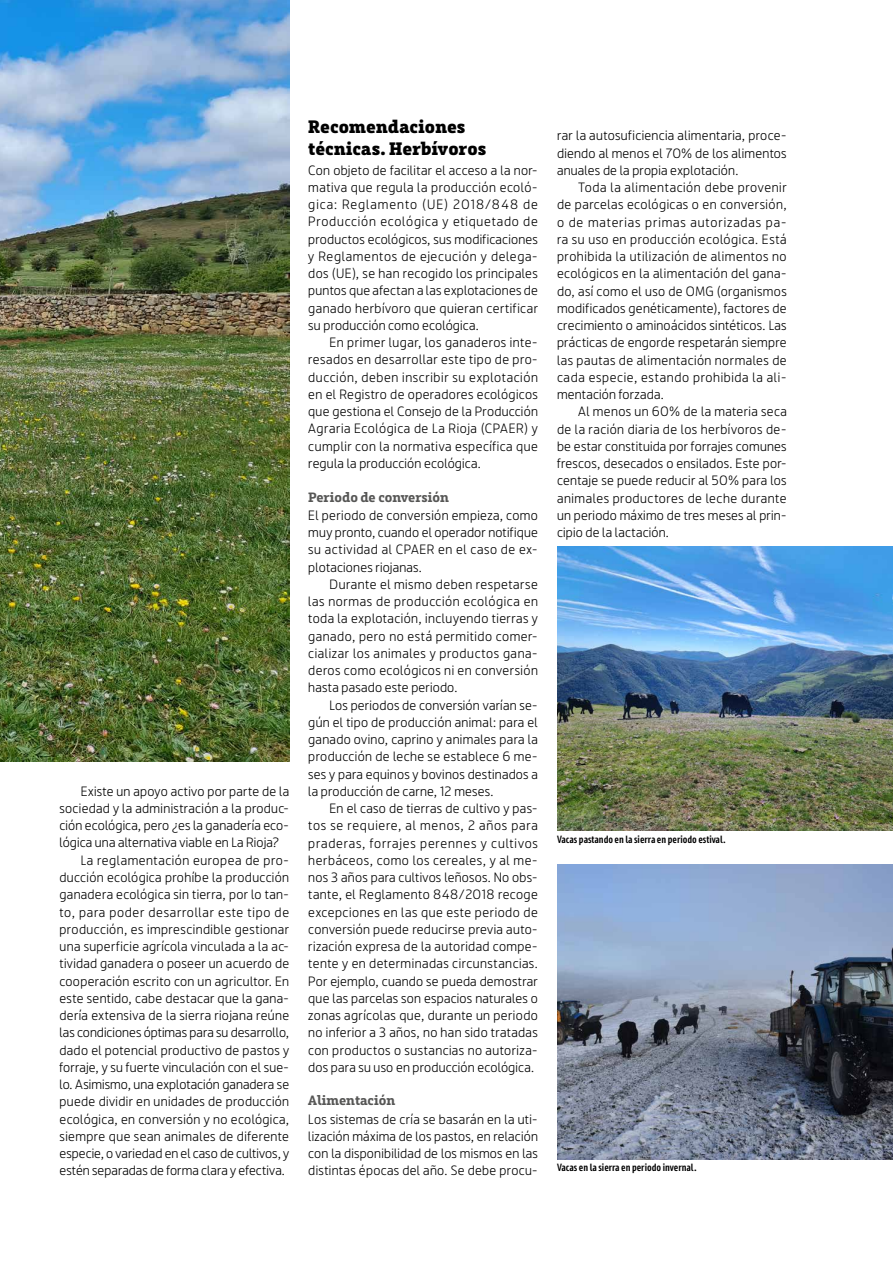
<style>
.page{position:relative;width:893px;height:1263px;background:#fff}
.page>*{position:absolute;margin:0;border:0;box-sizing:border-box;transform-origin:0 0}
.t1{font:900 18px/21.8px "Riojana Slab";letter-spacing:.005em;color:#000}
.t2{font:13.5px/17.2px "Riojana";letter-spacing:.02em;color:#000;text-align:justify}
.t3{font:13.5px "Riojana";letter-spacing:.05em;color:#000}
.t4{font:700 13.5px "Riojana Slab";color:#575756}
.t5{font:13.5px "Riojana";letter-spacing:.04em;color:#000}
.t6{font:600 condensed 10.5px "Riojana";color:#000}
</style>
<div class="page">
<img style="left:0;top:0;width:289px;height:761px">
<img style="left:557px;top:547px;width:336px;height:284px">
<img style="left:557px;top:865px;width:336px;height:294px">
<p class="t2" style="left:81px;top:780px;width:210px">Existe un apoyo activo por parte de la</p>
<p class="t2" style="left:60px;top:798px;width:231px">sociedad y la administración a la produc-</p>
<p class="t2" style="left:60px;top:815px;width:231px">ción ecológica, pero ¿es la ganadería eco-</p>
<p class="t2" style="left:60px;top:832px;width:221px">lógica una alternativa viable en La Rioja?</p>
<p class="t5" style="left:81px;top:849px;width:210px">La reglamentación europea de pro-</p>
<p class="t2" style="left:60px;top:867px;width:231px">ducción ecológica prohíbe la producción</p>
<p class="t2" style="left:60px;top:884px;width:231px">ganadera ecológica sin tierra, por lo tan-</p>
<p class="t3" style="left:60px;top:900px;width:231px">to, para poder desarrollar este tipo de</p>
<p class="t2" style="left:60px;top:918px;width:231px">producción, es imprescindible gestionar</p>
<p class="t2" style="left:60px;top:936px;width:231px">una superficie agrícola vinculada a la ac-</p>
<p class="t2" style="left:60px;top:953px;width:231px">tividad ganadera o poseer un acuerdo de</p>
<p class="t2" style="left:60px;top:970px;width:231px">cooperación escrito con un agricultor. En</p>
<p class="t2" style="left:60px;top:987px;width:231px">este sentido, cabe destacar que la gana-</p>
<p class="t2" style="left:60px;top:1005px;width:231px">dería extensiva de la sierra riojana reúne</p>
<p class="t2" style="left:60px;top:1022px;width:231px">las condiciones óptimas para su desarrollo,</p>
<p class="t2" style="left:60px;top:1039px;width:231px">dado el potencial productivo de pastos y</p>
<p class="t2" style="left:60px;top:1057px;width:231px">forraje, y su fuerte vinculación con el sue-</p>
<p class="t2" style="left:60px;top:1074px;width:231px">lo. Asimismo, una explotación ganadera se</p>
<p class="t2" style="left:60px;top:1091px;width:231px">puede dividir en unidades de producción</p>
<p class="t2" style="left:60px;top:1108px;width:231px">ecológica, en conversión y no ecológica,</p>
<p class="t2" style="left:60px;top:1126px;width:231px">siempre que sean animales de diferente</p>
<p class="t2" style="left:60px;top:1143px;width:231px">especie, o variedad en el caso de cultivos, y</p>
<p class="t2" style="left:60px;top:1160px;width:227px">estén separadas de forma clara y efectiva.</p>
<h1 class="t1" style="left:308px;top:113px;width:180px">Recomendaciones técnicas. Herbívoros</h1>
<p class="t2" style="left:308px;top:159px;width:231px">Con objeto de facilitar el acceso a la nor&shy;mativa que regula la producción ecoló&shy;gica: Reglamento (UE) 2018/848 de Producción ecológica y etiquetado de productos ecológicos, sus modificaciones y Reglamentos de ejecución y delega&shy;dos (UE), se han recogido los principales puntos que afectan a las explotaciones de ganado herbívoro que quieran certificar su producción como ecológica.</p>
<p class="t2" style="left:308px;top:332px;width:231px;text-indent:21px">En primer lugar, los ganaderos inte&shy;resados en desarrollar este tipo de pro&shy;ducción, deben inscribir su explotación en el Registro de operadores ecológicos que gestiona el Consejo de la Producción Agraria Ecológica de La Rioja (CPAER) y cumplir con la normativa específica que regula la producción ecológica.</p>
<p class="t4" style="left:308px;top:485px;width:142px">Periodo de conversión</p>
<p class="t2" style="left:308px;top:505px;width:231px">El periodo de conversión empieza, como muy pronto, cuando el operador notifique su actividad al CPAER en el caso de ex&shy;plotaciones riojanas.</p>
<p class="t2" style="left:308px;top:574px;width:231px;text-indent:21px">Durante el mismo deben respetarse las normas de producción ecológica en toda la explotación, incluyendo tierras y ganado, pero no está permitido comer&shy;cializar los animales y productos gana&shy;deros como ecológicos ni en conversión hasta pasado este periodo.</p>
<p class="t2" style="left:308px;top:694px;width:231px;text-indent:21px">Los periodos de conversión varían se&shy;gún el tipo de producción animal: para el ganado ovino, caprino y animales para la producción de leche se establece 6 me&shy;ses y para equinos y bovinos destinados a la producción de carne, 12 meses.</p>
<p class="t2" style="left:308px;top:798px;width:231px;text-indent:21px">En el caso de tierras de cultivo y pas&shy;tos se requiere, al menos, 2 años para praderas, forrajes perennes y cultivos herbáceos, como los cereales, y al me&shy;nos 3 años para cultivos leñosos. No obs&shy;tante, el Reglamento 848/2018 recoge excepciones en las que este periodo de conversión puede reducirse previa auto&shy;rización expresa de la autoridad compe&shy;tente y en determinadas circunstancias.<br>Por ejemplo, cuando se pueda demostrar que las parcelas son espacios naturales o zonas agrícolas que, durante un periodo no inferior a 3 años, no han sido tratadas con productos o sustancias no autoriza&shy;dos para su uso en producción ecológica.</p>
<p class="t4" style="left:308px;top:1088px;width:88px">Alimentación</p>
<p class="t2" style="left:308px;top:1108px;width:231px">Los sistemas de cría se basarán en la uti&shy;lización máxima de los pastos, en relación con la disponibilidad de los mismos en las distintas épocas del año. Se debe procu-</p>
<p class="t2" style="left:557px;top:125px;width:231px">rar la autosuficiencia alimentaria, proce&shy;diendo al menos el 70% de los alimentos anuales de la propia explotación.</p>
<p class="t2" style="left:557px;top:177px;width:231px;text-indent:21px">Toda la alimentación debe provenir de parcelas ecológicas o en conversión, o de materias primas autorizadas pa&shy;ra su uso en producción ecológica. Está prohibida la utilización de alimentos no ecológicos en la alimentación del gana&shy;do, así como el uso de OMG (organismos modificados genéticamente), factores de crecimiento o aminoácidos sintéticos. Las prácticas de engorde respetarán siempre las pautas de alimentación normales de cada especie, estando prohibida la ali&shy;mentación forzada.</p>
<p class="t2" style="left:557px;top:401px;width:231px;text-indent:21px">Al menos un 60% de la materia seca de la ración diaria de los herbívoros de&shy;be estar constituida por forrajes comunes frescos, desecados o ensilados. Este por&shy;centaje se puede reducir al 50% para los animales productores de leche durante un periodo máximo de tres meses al prin&shy;cipio de la lactación.</p>
<p class="t6" style="left:557px;top:830px;width:170px">Vacas pastando en la sierra en periodo estival.</p>
<p class="t6" style="left:557px;top:1158px;width:141px">Vacas en la sierra en periodo invernal.</p>
</div>
